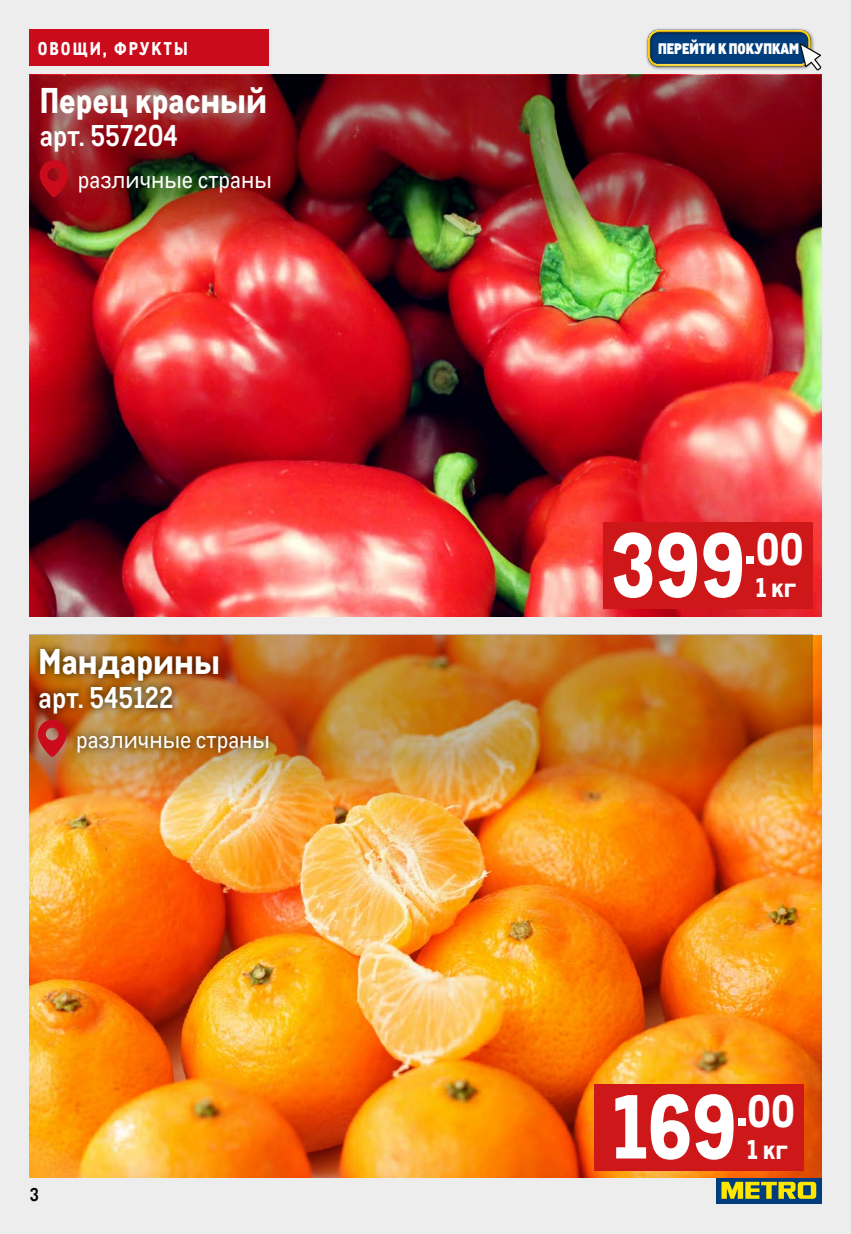
<style>
.page{position:relative;width:851px;height:1234px;background:#fff}
.page>*{position:absolute;margin:0;border:0;box-sizing:border-box;transform-origin:0 0}
.t1{font:800 88.2px "CA Metro";color:#fff}
.t2{font:800 34.8px "CA Metro";color:#fff}
.t3{font:700 29.25px "CA Metro";color:#fff}
.t4{font:800 26.4px "CA Metro";color:#fff}
.t5{font:23.7px "CA Metro";color:#fff}
.t6{font:800 18px "CA Metro";letter-spacing:.11em;color:#fff}
.t7{font:700 18px "CA Metro";color:#000}
.t8{font:900 14.85px "CA Metro";color:#fff}
</style>
<div class="page">
<div style="left:0;top:0;width:850px;height:1233px;background:#ededed"></div>
<svg style="left:715px;top:1176px;width:106px;height:27px"></svg>
<svg style="left:721px;top:1181px;width:95px;height:17px;background:#a0a72d"></svg>
<div style="left:30px;top:30px;width:239px;height:36px;background:#c90b1c"></div>
<img style="left:30px;top:74px;width:791px;height:543px">
<div style="left:603px;top:522px;width:209px;height:86px;background:#cd1719"></div>
<img style="left:30px;top:75px;width:791px;height:179px">
<svg style="left:39px;top:159px;width:29px;height:38px"></svg>
<img style="left:29px;top:635px;width:792px;height:541px">
<img style="left:29px;top:634px;width:783px;height:177px">
<div style="left:70px;top:727px;width:206px;height:32px;background:#000;opacity:.75"></div>
<svg style="left:37px;top:721px;width:30px;height:35px"></svg>
<div style="left:594px;top:1083px;width:210px;height:86px;background:#cd1719"></div>
<div style="left:32px;top:641px;width:193px;height:80px;background:#000;opacity:.75"></div>
<div style="left:645px;top:27px;width:169px;height:43px;background:#000;opacity:.54"></div>
<div style="left:640px;top:22px;width:175px;height:44px;background:#fff;opacity:.75"></div>
<div style="left:643px;top:31px;width:175px;height:36px;background:#000;opacity:.75"></div>
<svg style="left:799px;top:43px;width:22px;height:27px"></svg>
<p class="t6" style="left:38px;top:34px;width:151px">ОВОЩИ, ФРУКТЫ</p>
<h2 class="t2" style="left:40px;top:71px;width:229px">Перец красный</h2>
<p class="t3" style="left:40px;top:113px;width:140px">арт. 557204</p>
<p class="t5" style="left:78px;top:163px;width:195px">различные страны</p>
<h2 class="t2" style="left:39px;top:632px;width:183px">Мандарины</h2>
<p class="t3" style="left:39px;top:674px;width:136px">арт. 545122</p>
<p class="t5" style="left:76px;top:722px;width:195px">различные страны</p>
<p class="t7" style="left:30px;top:1180px;width:11px">3</p>
<p class="t8" style="left:658px;top:36px;width:143px">ПЕРЕЙТИ К ПОКУПКАМ</p>
<h1 class="t1" style="left:611px;top:492px;width:194px">399<sup>.</sup><sup>00</sup></h1>
<p class="t4" style="left:755px;top:565px;width:42px">1 кг</p>
<h1 class="t1" style="left:612px;top:1053px;width:184px">169<sup>.</sup><sup>00</sup></h1>
<p class="t4" style="left:747px;top:1126px;width:42px">1 кг</p>
</div>
